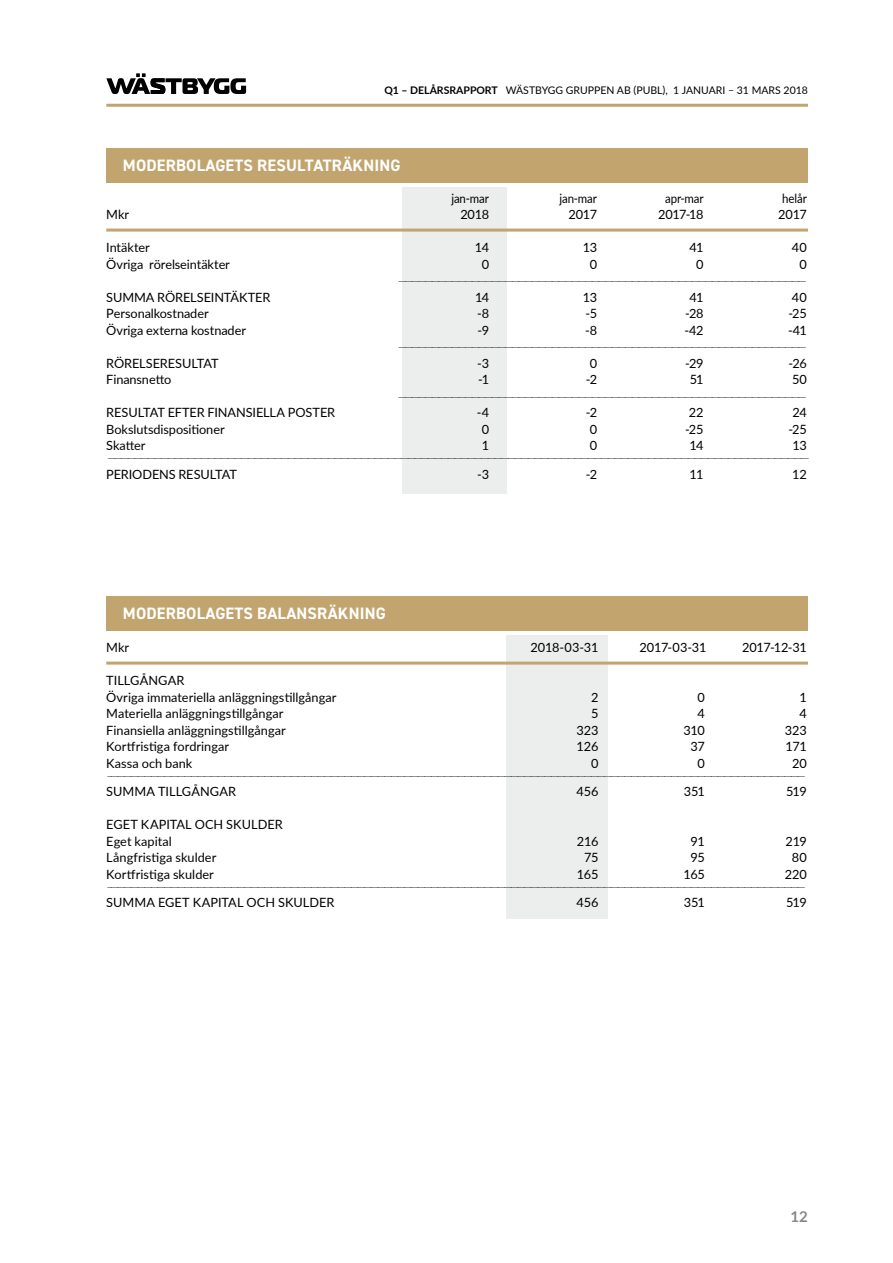
<style>
.page{position:relative;width:893px;height:1263px;background:#fff}
.page>*{position:absolute;margin:0;border:0;box-sizing:border-box;transform-origin:0 0}
.t1{font:700 16.5px "DIN2014";letter-spacing:.01em;color:#fff}
.t2{font:700 15px "Lato";color:#878787}
.t3{font:12.75px/16.5px "Lato";letter-spacing:-.005em;color:#000}
.t4{font:300 12.75px "Lato";color:#000;scale:1.5 1}
.t5{font:12.75px "Lato";letter-spacing:-.005em;color:#000;scale:.9 1}
.t6{font:10.5px "Lato";color:#000}
.s1{font-weight:700}
</style>
<div class="page">
<svg style="left:106px;top:73px;width:140px;height:21px"></svg>
<hr style="left:106px;top:104px;width:702px;height:3px;background:#c2a46e">
<div style="left:506px;top:635px;width:102px;height:283px;background:#eceeee"></div>
<div style="left:402px;top:187px;width:104px;height:306px;background:#eceeee"></div>
<div style="left:106px;top:597px;width:702px;height:34px;background:#c2a46e"></div>
<hr style="left:106px;top:662px;width:702px;height:3px;background:#c2a46e">
<div style="left:106px;top:149px;width:702px;height:34px;background:#c2a46e"></div>
<hr style="left:106px;top:229px;width:702px;height:3px;background:#c2a46e">
<p class="t6" style="left:384px;top:82px;width:425px"><span class="s1">Q1 – DELÅRSRAPPORT</span> WÄSTBYGG GRUPPEN AB (PUBL), 1 JANUARI – 31 MARS 2018</p>
<p class="t1" style="left:123px;top:155px;width:279px">MODERBOLAGETS RESULTATRÄKNING</p>
<p class="t5" style="left:451px;top:189px;width:43px">jan-mar</p>
<p class="t5" style="left:559px;top:189px;width:43px">jan-mar</p>
<p class="t5" style="left:665px;top:189px;width:44px">apr-mar</p>
<p class="t5" style="left:782px;top:189px;width:29px">helår</p>
<p class="t3" style="left:106px;top:206px;width:24px">Mkr</p>
<p class="t3" style="left:460px;top:206px;width:30px">2018</p>
<p class="t3" style="left:569px;top:206px;width:30px">2017</p>
<p class="t3" style="left:658px;top:206px;width:47px">2017-18</p>
<p class="t3" style="left:778px;top:206px;width:30px">2017</p>
<p class="t3" style="left:106px;top:239px;width:45px">Intäkter</p>
<p class="t3" style="left:475px;top:239px;width:16px">14</p>
<p class="t3" style="left:583px;top:239px;width:16px">13</p>
<p class="t3" style="left:690px;top:239px;width:15px">41</p>
<p class="t3" style="left:792px;top:239px;width:16px">40</p>
<p class="t3" style="left:106px;top:255px;width:125px">Övriga rörelseintäkter</p>
<p class="t3" style="left:482px;top:255px;width:9px">0</p>
<p class="t3" style="left:590px;top:255px;width:9px">0</p>
<p class="t3" style="left:696px;top:255px;width:9px">0</p>
<p class="t3" style="left:799px;top:255px;width:9px">0</p>
<p class="t4" style="left:397px;top:272px;width:275px">–––––––––––––––––––––––––––––––––––––––––––––––––––––––––––––</p>
<p class="t3" style="left:106px;top:288px;width:166px">SUMMA RÖRELSEINTÄKTER</p>
<p class="t3" style="left:475px;top:288px;width:16px">14</p>
<p class="t3" style="left:583px;top:288px;width:16px">13</p>
<p class="t3" style="left:690px;top:288px;width:15px">41</p>
<p class="t3" style="left:792px;top:288px;width:16px">40</p>
<p class="t3" style="left:106px;top:305px;width:104px">Personalkostnader</p>
<p class="t3" style="left:477px;top:305px;width:14px">-8</p>
<p class="t3" style="left:586px;top:305px;width:13px">-5</p>
<p class="t3" style="left:685px;top:305px;width:20px">-28</p>
<p class="t3" style="left:788px;top:305px;width:20px">-25</p>
<p class="t3" style="left:106px;top:321px;width:141px">Övriga externa kostnader</p>
<p class="t3" style="left:477px;top:321px;width:13px">-9</p>
<p class="t3" style="left:585px;top:321px;width:14px">-8</p>
<p class="t3" style="left:684px;top:321px;width:21px">-42</p>
<p class="t3" style="left:788px;top:321px;width:20px">-41</p>
<p class="t4" style="left:397px;top:338px;width:275px">–––––––––––––––––––––––––––––––––––––––––––––––––––––––––––––</p>
<p class="t3" style="left:106px;top:354px;width:114px">RÖRELSERESULTAT</p>
<p class="t3" style="left:477px;top:354px;width:13px">-3</p>
<p class="t3" style="left:590px;top:354px;width:9px">0</p>
<p class="t3" style="left:685px;top:354px;width:20px">-29</p>
<p class="t3" style="left:789px;top:354px;width:20px">-26</p>
<p class="t3" style="left:106px;top:371px;width:67px">Finansnetto</p>
<p class="t3" style="left:478px;top:371px;width:12px">-1</p>
<p class="t3" style="left:586px;top:371px;width:13px">-2</p>
<p class="t3" style="left:690px;top:371px;width:15px">51</p>
<p class="t3" style="left:792px;top:371px;width:16px">50</p>
<p class="t4" style="left:397px;top:387px;width:275px">–––––––––––––––––––––––––––––––––––––––––––––––––––––––––––––</p>
<p class="t3" style="left:106px;top:404px;width:230px">RESULTAT EFTER FINANSIELLA POSTER</p>
<p class="t3" style="left:477px;top:404px;width:14px">-4</p>
<p class="t3" style="left:586px;top:404px;width:13px">-2</p>
<p class="t3" style="left:689px;top:404px;width:16px">22</p>
<p class="t3" style="left:793px;top:404px;width:16px">24</p>
<p class="t3" style="left:106px;top:420px;width:120px">Bokslutsdispositioner</p>
<p class="t3" style="left:482px;top:420px;width:9px">0</p>
<p class="t3" style="left:590px;top:420px;width:9px">0</p>
<p class="t3" style="left:685px;top:420px;width:20px">-25</p>
<p class="t3" style="left:788px;top:420px;width:20px">-25</p>
<p class="t3" style="left:106px;top:437px;width:41px">Skatter</p>
<p class="t3" style="left:482px;top:437px;width:9px">1</p>
<p class="t3" style="left:590px;top:437px;width:9px">0</p>
<p class="t3" style="left:689px;top:437px;width:16px">14</p>
<p class="t3" style="left:792px;top:437px;width:16px">13</p>
<p class="t4" style="left:106px;top:449px;width:471px">–––––––––––––––––––––––––––––––––––––––––––––––––––––––––––––––––––––––––––––––––––––––––––––––––––––––––</p>
<p class="t3" style="left:106px;top:465px;width:132px">PERIODENS RESULTAT</p>
<p class="t3" style="left:477px;top:465px;width:13px">-3</p>
<p class="t3" style="left:586px;top:465px;width:13px">-2</p>
<p class="t3" style="left:689px;top:465px;width:16px">11</p>
<p class="t3" style="left:792px;top:465px;width:16px">12</p>
<p class="t1" style="left:123px;top:602px;width:264px">MODERBOLAGETS BALANSRÄKNING</p>
<p class="t3" style="left:106px;top:639px;width:24px">Mkr</p>
<p class="t3" style="left:530px;top:639px;width:70px">2018-03-31</p>
<p class="t3" style="left:639px;top:639px;width:68px">2017-03-31</p>
<p class="t3" style="left:742px;top:639px;width:66px">2017-12-31</p>
<p class="t3" style="left:106px;top:672px;width:232px">TILLGÅNGAR<br>Övriga immateriella anläggningstillgångar</p>
<p class="t3" style="left:591px;top:688px;width:9px">2</p>
<p class="t3" style="left:698px;top:688px;width:9px">0</p>
<p class="t3" style="left:799px;top:688px;width:9px">1</p>
<p class="t3" style="left:106px;top:705px;width:179px">Materiella anläggningstillgångar</p>
<p class="t3" style="left:591px;top:705px;width:9px">5</p>
<p class="t3" style="left:698px;top:705px;width:9px">4</p>
<p class="t3" style="left:799px;top:705px;width:9px">4</p>
<p class="t3" style="left:106px;top:721px;width:181px">Finansiella anläggningstillgångar</p>
<p class="t3" style="left:577px;top:721px;width:23px">323</p>
<p class="t3" style="left:683px;top:721px;width:23px">310</p>
<p class="t3" style="left:785px;top:721px;width:23px">323</p>
<p class="t3" style="left:106px;top:738px;width:124px">Kortfristiga fordringar</p>
<p class="t3" style="left:577px;top:738px;width:23px">126</p>
<p class="t3" style="left:690px;top:738px;width:16px">37</p>
<p class="t3" style="left:785px;top:738px;width:23px">171</p>
<p class="t3" style="left:106px;top:754px;width:88px">Kassa och bank</p>
<p class="t3" style="left:591px;top:754px;width:9px">0</p>
<p class="t3" style="left:698px;top:754px;width:9px">0</p>
<p class="t3" style="left:792px;top:754px;width:16px">20</p>
<p class="t4" style="left:106px;top:766px;width:468px">-––––––––––––––––––––––––––––––––––––––––––––––––––––––––––––––––––––––––––––––––––––––––––––––––––––––––</p>
<p class="t3" style="left:106px;top:783px;width:131px">SUMMA TILLGÅNGAR</p>
<p class="t3" style="left:577px;top:783px;width:23px">456</p>
<p class="t3" style="left:684px;top:783px;width:23px">351</p>
<p class="t3" style="left:786px;top:783px;width:22px">519</p>
<p class="t3" style="left:106px;top:816px;width:178px">EGET KAPITAL OCH SKULDER<br>Eget kapital</p>
<p class="t3" style="left:577px;top:832px;width:23px">216</p>
<p class="t3" style="left:690px;top:832px;width:16px">91</p>
<p class="t3" style="left:785px;top:832px;width:23px">219</p>
<p class="t3" style="left:106px;top:849px;width:112px">Långfristiga skulder</p>
<p class="t3" style="left:584px;top:849px;width:16px">75</p>
<p class="t3" style="left:691px;top:849px;width:16px">95</p>
<p class="t3" style="left:792px;top:849px;width:17px">80</p>
<p class="t3" style="left:106px;top:865px;width:109px">Kortfristiga skulder</p>
<p class="t3" style="left:577px;top:865px;width:23px">165</p>
<p class="t3" style="left:683px;top:865px;width:23px">165</p>
<p class="t3" style="left:785px;top:865px;width:24px">220</p>
<p class="t4" style="left:106px;top:877px;width:468px">-––––––––––––––––––––––––––––––––––––––––––––––––––––––––––––––––––––––––––––––––––––––––––––––––––––––––</p>
<p class="t3" style="left:106px;top:894px;width:230px">SUMMA EGET KAPITAL OCH SKULDER</p>
<p class="t3" style="left:577px;top:894px;width:23px">456</p>
<p class="t3" style="left:684px;top:894px;width:23px">351</p>
<p class="t3" style="left:786px;top:894px;width:22px">519</p>
<p class="t2" style="left:791px;top:1205px;width:19px">12</p>
</div>
